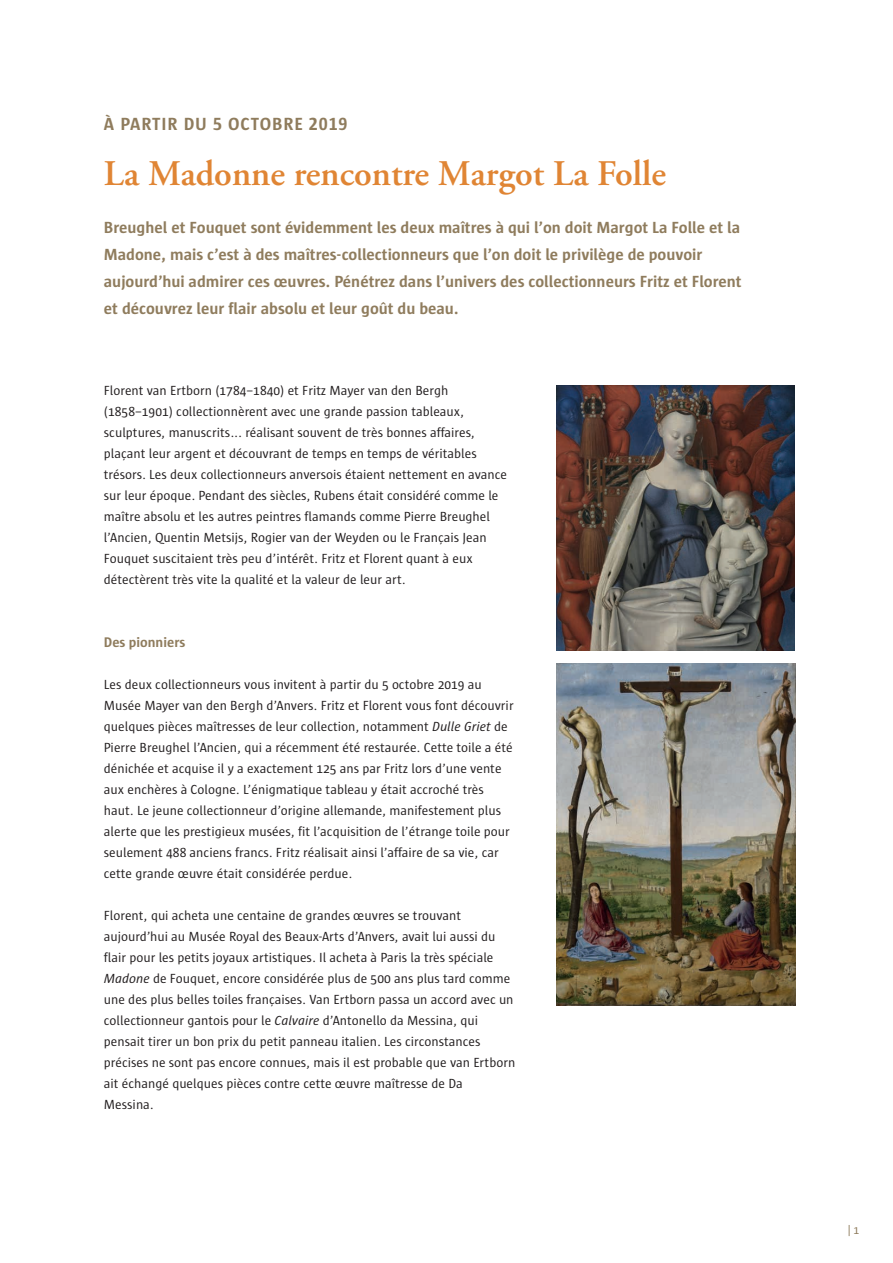
<style>
.page{position:relative;width:893px;height:1263px;background:#fff}
.page>*{position:absolute;margin:0;border:0;box-sizing:border-box;transform-origin:0 0}
.t1{font:600 36px "Adobe Garamond Pro";color:#e08534}
.t2{font:700 18px "Sun";letter-spacing:.05em;color:#8f7c5d}
.t3{font:700 16.5px/27px "Sun";color:#8f7c5d}
.t4{font:700 14.25px "Sun";color:#8f7c5d}
.t5{font:13.5px/21px "Sun";color:#231f20}
.t6{font:12px "Sun";color:#8f7c5d}
.s1{font-style:italic}
</style>
<div class="page">
<img style="left:557px;top:385px;width:238px;height:265px">
<img style="left:557px;top:663px;width:238px;height:342px">
<h2 class="t2" style="left:104px;top:114px;width:245px">À PARTIR DU 5 OCTOBRE 2019</h2>
<h1 class="t1" style="left:104px;top:153px;width:564px">La Madonne rencontre Margot La Folle</h1>
<p class="t3" style="left:104px;top:214px;width:639px">Breughel et Fouquet sont évidemment les deux maîtres à qui l’on doit Margot La Folle et la Madone, mais c’est à des maîtres-collectionneurs que l’on doit le privilège de pouvoir aujourd’hui admirer ces œuvres. Pénétrez dans l’univers des collectionneurs Fritz et Florent et découvrez leur flair absolu et leur goût du beau.</p>
<p class="t5" style="left:104px;top:380px;width:405px">Florent van Ertborn (1784–1840) et Fritz Mayer van den Bergh (1858–1901) collectionnèrent avec une grande passion tableaux, sculptures, manuscrits... réalisant souvent de très bonnes affaires, plaçant leur argent et découvrant de temps en temps de véritables trésors. Les deux collectionneurs anversois étaient nettement en avance sur leur époque. Pendant des siècles, Rubens était considéré comme le maître absolu et les autres peintres flamands comme Pierre Breughel l’Ancien, Quentin Metsijs, Rogier van der Weyden ou le Français Jean Fouquet suscitaient très peu d’intérêt. Fritz et Florent quant à eux détectèrent très vite la qualité et la valeur de leur art.</p>
<p class="t4" style="left:104px;top:634px;width:83px">Des pionniers</p>
<p class="t5" style="left:104px;top:674px;width:411px">Les deux collectionneurs vous invitent à partir du 5 octobre 2019 au Musée Mayer van den Bergh d’Anvers. Fritz et Florent vous font découvrir quelques pièces maîtresses de leur collection, notamment <span class="s1">Dulle Griet</span> de Pierre Breughel l’Ancien, qui a récemment été restaurée. Cette toile a été dénichée et acquise il y a exactement 125 ans par Fritz lors d’une vente aux enchères à Cologne. L’énigmatique tableau y était accroché très haut. Le jeune collectionneur d’origine allemande, manifestement plus alerte que les prestigieux musées, fit l’acquisition de l’étrange toile pour seulement 488 anciens francs. Fritz réalisait ainsi l’affaire de sa vie, car cette grande œuvre était considérée perdue.</p>
<p class="t5" style="left:104px;top:905px;width:413px">Florent, qui acheta une centaine de grandes œuvres se trouvant aujourd’hui au Musée Royal des Beaux-Arts d’Anvers, avait lui aussi du flair pour les petits joyaux artistiques. Il acheta à Paris la très spéciale <span class="s1">Madone</span> de Fouquet, encore considérée plus de 500 ans plus tard comme une des plus belles toiles françaises. Van Ertborn passa un accord avec un collectionneur gantois pour le <span class="s1">Calvaire</span> d’Antonello da Messina, qui pensait tirer un bon prix du petit panneau italien. Les circonstances précises ne sont pas encore connues, mais il est probable que van Ertborn ait échangé quelques pièces contre cette œuvre maîtresse de Da Messina.</p>
<p class="t6" style="left:848px;top:1223px;width:13px">| 1</p>
</div>
